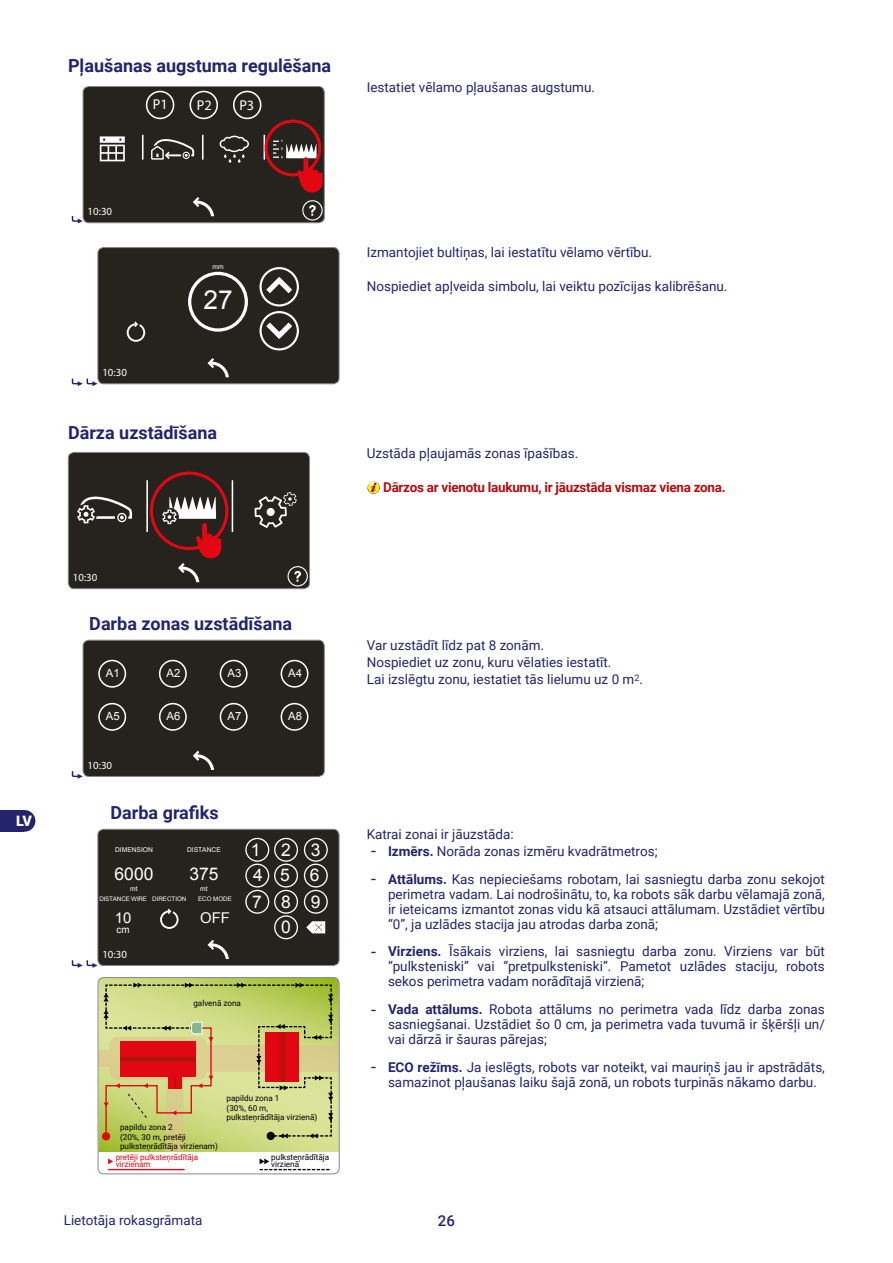
<style>
.page{position:relative;width:893px;height:1263px;background:#fff}
.page>*{position:absolute;margin:0;border:0;box-sizing:border-box;transform-origin:0 0}
.t1{font:26.25px "Arial";color:#fff}
.t2{font:700 18px "Roboto";color:#24246c}
.t3{font:17.4px/26px "Arial";letter-spacing:1.135em;color:#fff;text-align:center}
.t4{font:17.4px "Arial";letter-spacing:1.005em;color:#fff}
.t5{font:500 15px "Roboto";color:#24246c}
.t6{font:14.85px "Arial";color:#fff}
.t7{font:900 14.4px "Roboto";color:#fff}
.t8{font:14.25px "Myriad Pro";color:#fff}
.t9{font:13.5px/15px "Roboto";color:#24246c;text-align:justify}
.t10{font:700 13.5px "Roboto";letter-spacing:-.02em;color:#b20e10}
.t11{font:11.4px "Arial";color:#fff}
.t12{font:10.8px "Myriad Pro";color:#fff}
.t13{font:9.75px "Arial";color:#fff}
.t14{font:8.1px/9.4px "Roboto";color:#000}
.t15{font:8.1px/6.9px "Roboto";color:#e30613}
.t16{font:6.75px "Arial";color:#fff}
.t17{font:6.15px "Arial";letter-spacing:-.02em;color:#fff}
.t18{font:6.15px "Arial";color:#fff}
.s1{font-size:18px}
.s2{font-weight:700}
</style>
<div class="page">
<div style="left:0;top:810px;width:24px;height:22px;background:#24246c"></div>
<div style="left:14px;top:810px;width:21px;height:22px;background:#24246c;border-radius:50%"></div>
<svg style="left:72px;top:87px;width:252px;height:136px;background:#403733"></svg>
<div style="left:83px;top:86px;width:242px;height:137px;border:1px solid #878787;border-radius:6px"></div>
<svg style="left:72px;top:379px;width:26px;height:7px"></svg>
<div style="left:98px;top:248px;width:241px;height:136px;background:#26231e"></div>
<svg style="left:127px;top:321px;width:18px;height:21px"></svg>
<svg style="left:208px;top:358px;width:21px;height:19px"></svg>
<svg style="left:188px;top:272px;width:60px;height:60px"></svg>
<svg style="left:259px;top:267px;width:40px;height:83px"></svg>
<div style="left:98px;top:247px;width:241px;height:137px;border:1px solid #878787;border-radius:6px"></div>
<svg style="left:68px;top:453px;width:241px;height:136px;background:#392e2a"></svg>
<div style="left:68px;top:452px;width:242px;height:137px;border:1px solid #878787;border-radius:6px"></div>
<svg style="left:367px;top:481px;width:13px;height:13px"></svg>
<svg style="left:72px;top:640px;width:252px;height:139px;background:#393732"></svg>
<div style="left:83px;top:640px;width:242px;height:137px;border:1px solid #878787;border-radius:6px"></div>
<svg style="left:72px;top:829px;width:267px;height:139px;background:#46433f"></svg>
<div style="left:98px;top:829px;width:241px;height:137px;border:1px solid #878787;border-radius:6px"></div>
<svg style="left:98px;top:978px;width:241px;height:174px;background:#c9b76f"></svg>
<svg style="left:108px;top:1158px;width:5px;height:6px"></svg>
<svg style="left:260px;top:1158px;width:70px;height:12px"></svg>
<hr style="left:108px;top:1169px;width:77px;height:1px;background:#e30613">
<div style="left:98px;top:977px;width:241px;height:197px;border:1px solid #878787;border-radius:6px"></div>
<h2 class="t2" style="left:68px;top:53px;width:265px">Pļaušanas augstuma regulēšana</h2>
<p class="t8" style="left:153px;top:96px;width:16px">P1</p>
<p class="t8" style="left:197px;top:96px;width:16px">P2</p>
<p class="t8" style="left:239px;top:96px;width:16px">P3</p>
<p class="t9" style="left:367px;top:79px;width:230px">Iestatiet vēlamo pļaušanas augstumu.</p>
<p class="t7" style="left:16px;top:811px;width:17px">LV</p>
<p class="t12" style="left:88px;top:205px;width:26px">10:30</p>
<p class="t12" style="left:102px;top:366px;width:26px">10:30</p>
<p class="t16" style="left:212px;top:262px;width:13px">mm</p>
<h1 class="t1" style="left:203px;top:283px;width:31px">27</h1>
<h2 class="t2" style="left:68px;top:420px;width:151px">Dārza uzstādīšana</h2>
<p class="t12" style="left:73px;top:571px;width:26px">10:30</p>
<h2 class="t2" style="left:89px;top:611px;width:204px">Darba zonas uzstādīšana</h2>
<p class="t11" style="left:106px;top:666px;width:15px">A1</p>
<p class="t11" style="left:166px;top:666px;width:15px">A2</p>
<p class="t11" style="left:227px;top:666px;width:15px">A3</p>
<p class="t11" style="left:288px;top:666px;width:15px">A4</p>
<p class="t11" style="left:106px;top:709px;width:15px">A5</p>
<p class="t11" style="left:166px;top:709px;width:15px">A6</p>
<p class="t11" style="left:227px;top:709px;width:15px">A7</p>
<p class="t11" style="left:288px;top:709px;width:15px">A8</p>
<p class="t12" style="left:88px;top:758px;width:26px">10:30</p>
<h2 class="t2" style="left:111px;top:800px;width:110px">Darba grafiks</h2>
<p class="t16" style="left:115px;top:846px;width:39px">DIMENSION</p>
<p class="t16" style="left:130px;top:884px;width:9px">mt</p>
<p class="t13" style="left:117px;top:924px;width:15px">cm</p>
<p class="t16" style="left:187px;top:846px;width:35px">DISTANCE</p>
<p class="t4" style="left:115px;top:862px;width:40px">6000</p>
<p class="t4" style="left:189px;top:862px;width:31px">375</p>
<p class="t16" style="left:200px;top:884px;width:9px">mt</p>
<p class="t17" style="left:99px;top:894px;width:89px">DISTANCE WIRE DIRECTION</p>
<p class="t18" style="left:198px;top:894px;width:35px">ECO MODE</p>
<p class="t6" style="left:115px;top:908px;width:18px">10</p>
<p class="t6" style="left:200px;top:908px;width:31px">OFF</p>
<p class="t12" style="left:102px;top:948px;width:26px">10:30</p>
<p class="t3" style="left:251px;top:836px;width:71px">123<br>456<br>789<br>0</p>
<p class="t14" style="left:193px;top:998px;width:49px">galvenā zona</p>
<p class="t14" style="left:120px;top:1122px;width:99px">papildu zona 2<br>(20%, 30 m, pretēji pulksteņrādītāja virzienam)</p>
<p class="t15" style="left:116px;top:1153px;width:84px">pretēji pulksteņrādītāja virzienam</p>
<p class="t14" style="left:227px;top:1093px;width:92px">papildu zona 1<br>(30%, 60 m, pulksteņrādītāja virzienā)</p>
<p class="t14" style="left:271px;top:1153px;width:59px;line-height:6.9px">pulksteņrādītāja virzienā</p>
<p class="t9" style="left:367px;top:244px;width:287px">Izmantojiet bultiņas, lai iestatītu vēlamo vērtību.</p>
<p class="t9" style="left:367px;top:278px;width:362px">Nospiediet apļveida simbolu, lai veiktu pozīcijas kalibrēšanu.</p>
<p class="t9" style="left:367px;top:445px;width:213px">Uzstāda pļaujamās zonas īpašības.</p>
<p class="t10" style="left:383px;top:477px;width:344px">Dārzos ar vienotu laukumu, ir jāuzstāda vismaz viena zona.</p>
<p class="t9" style="left:367px;top:636px;width:278px;line-height:17.1px;text-align:left">Var uzstādīt līdz pat 8 zonām.<br>Nospiediet uz zonu, kuru vēlaties iestatīt.<br>Lai izslēgtu zonu, iestatiet tās lielumu uz 0 m<sup>2</sup>.</p>
<p class="t9" style="left:367px;top:826px;width:149px">Katrai zonai ir jāuzstāda:</p>
<p class="t9" style="left:371px;top:843px;width:288px"><span class="s1">-</span> <span class="s2">Izmērs.</span> Norāda zonas izmēru kvadrātmetros;</p>
<p class="t9" style="left:388px;top:871px;width:438px;text-indent:-17px"><span class="s1">-</span> <span class="s2">Attālums.</span> Kas nepieciešams robotam, lai sasniegtu darba zonu sekojot perimetra vadam. Lai nodrošinātu, to, ka robots sāk darbu vēlamajā zonā, ir ieteicams izmantot zonas vidu kā atsauci attālumam. Uzstādiet vērtību “0”, ja uzlādes stacija jau atrodas darba zonā;</p>
<p class="t9" style="left:388px;top:943px;width:438px;text-indent:-17px"><span class="s1">-</span> <span class="s2">Virziens.</span> Īsākais virziens, lai sasniegtu darba zonu. Virziens var būt “pulksteniski” vai “pretpulksteniski”. Pametot uzlādes staciju, robots sekos perimetra vadam norādītajā virzienā;</p>
<p class="t9" style="left:388px;top:1001px;width:438px;text-indent:-17px"><span class="s1">-</span> <span class="s2">Vada attālums.</span> Robota attālums no perimetra vada līdz darba zonas sasniegšanai. Uzstādiet šo 0 cm, ja perimetra vada tuvumā ir šķēršļi un/ vai dārzā ir šauras pārejas;</p>
<p class="t9" style="left:388px;top:1059px;width:438px;text-indent:-17px"><span class="s1">-</span> <span class="s2">ECO režīms.</span> Ja ieslēgts, robots var noteikt, vai mauriņš jau ir apstrādāts, samazinot pļaušanas laiku šajā zonā, un robots turpinās nākamo darbu.</p>
<p class="t9" style="left:64px;top:1212px;width:140px">Lietotāja rokasgrāmata</p>
<p class="t5" style="left:438px;top:1210px;width:19px">26</p>
</div>
